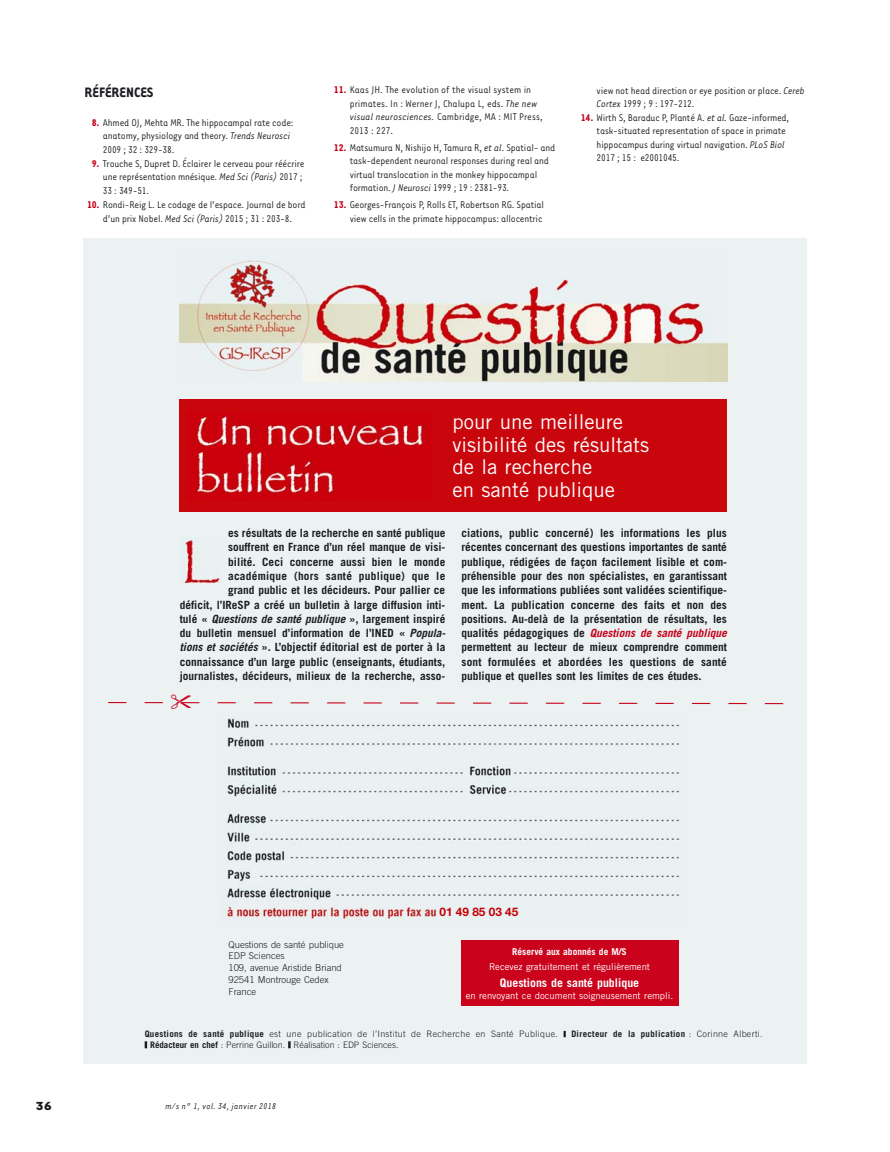
<style>
.page{position:relative;width:890px;height:1152px;background:#fff}
.page>*{position:absolute;margin:0;border:0;box-sizing:border-box;transform-origin:0 0}
.t1{font:20.4px/22.6px "Trade Gothic";color:#fff}
.t2{font:700 15.75px "Tarzana Narrow";color:#1b1c20}
.t3{font:700 13.5px "Tarzana Wide";color:#1b1c20}
.t4{font:700 11.85px "Trade Gothic";color:#fff}
.t5{font:700 11.85px "Helvetica Neue";color:#c50006}
.t6{font:700 11.4px/14.2px "Trade Gothic";color:#1b1c20;text-align:right}
.t7{font:11.25px/13.5px "Tarzana Narrow";letter-spacing:-.015em;color:#1b1c20}
.t8{font:italic 9.75px "Tarzana Narrow";letter-spacing:.025em;color:#1b1c20}
.t9{font:300 9.45px/11.9px "Trade Gothic";color:#1b1c20}
.t10{font:9.45px "Trade Gothic";color:#fff}
.t11{font:700 9.45px "Trade Gothic";color:#fff}
.t12{font:300 8.85px "Trade Gothic";letter-spacing:.035em;color:#1b1c20}
.t13{font:300 8.85px "Trade Gothic";color:#1b1c20}
.t14{font:700 8.85px "Trade Gothic";letter-spacing:.035em;color:#1b1c20}
.s1{font-weight:700;color:#c6001a}
.s2{font-style:italic}
.s3{font-style:italic;color:#c6001a}
.s4{font-weight:700}
.s5{font-weight:300}
</style>
<div class="page">
<div style="left:83px;top:238px;width:723px;height:825px;background:#ebf2f1"></div>
<div style="left:180px;top:400px;width:546px;height:112px;background:#ca060d"></div>
<img style="left:180px;top:260px;width:546px;height:121px">
<img style="left:196px;top:413px;width:228px;height:81px">
<img style="left:184px;top:537px;width:35px;height:46px">
<img style="left:222px;top:718px;width:458px;height:202px">
<div style="left:438px;top:902px;width:86px;height:17px;background:#e9f1f2"></div>
<div style="left:460px;top:940px;width:218px;height:66px;background:#ca021c"></div>
<svg style="left:563px;top:1031px;width:2px;height:6px"></svg>
<svg style="left:145px;top:1041px;width:2px;height:7px"></svg>
<svg style="left:288px;top:1041px;width:2px;height:7px"></svg>
<svg style="left:108px;top:702px;width:675px;height:3px"></svg>
<h2 class="t2" style="left:85px;top:85px;width:70px">RÉFÉRENCES</h2>
<p class="t7" style="left:103px;top:116px;width:192px;text-indent:-11px"><span class="s1">8.</span> Ahmed OJ, Mehta MR. The hippocampal rate code: anatomy, physiology and theory. <span class="s2">Trends Neurosci<br></span>2009 ; 32 : 329-38.</p>
<p class="t7" style="left:103px;top:157px;width:203px;text-indent:-11px"><span class="s1">9.</span> Trouche S, Dupret D. Éclairer le cerveau pour réécrire une représentation mnésique. <span class="s2">Med Sci (Paris)</span> 2017 ;<br>33 : 349-51.</p>
<p class="t7" style="left:87px;top:199px;width:220px;text-align:center"><span class="s1">10.</span> Rondi-Reig L. Le codage de l’espace. Journal de bord d’un prix Nobel. <span class="s2">Med Sci (Paris)</span> 2015 ; 31 : 203-8.</p>
<p class="t7" style="left:349px;top:84px;width:194px;text-indent:-16px"><span class="s1">11.</span> Kaas JH. The evolution of the visual system in primates. In : Werner J, Chalupa L, eds. <span class="s2">The new visual neurosciences.</span> Cambridge, MA : MIT Press, 2013 : 227.</p>
<p class="t7" style="left:349px;top:141px;width:207px;text-indent:-16px"><span class="s1">12.</span> Matsumura N, Nishijo H, Tamura R, <span class="s2">et al</span>. Spatial- and task-dependent neuronal responses during real and virtual translocation in the monkey hippocampal formation. <span class="s2">J Neurosci</span> 1999 ; 19 : 2381-93.</p>
<p class="t7" style="left:334px;top:199px;width:212px;text-align:right"><span class="s1">13.</span> Georges-François P, Rolls ET, Robertson RG. Spatial view cells in the primate hippocampus: allocentric</p>
<p class="t7" style="left:596px;top:84px;width:209px">view not head direction or eye position or place. <span class="s2">Cereb<br>Cortex</span> 1999 ; 9 : 197-212.</p>
<p class="t7" style="left:596px;top:111px;width:194px;text-indent:-16px"><span class="s1">14.</span> Wirth S, Baraduc P, Planté A. <span class="s2">et al.</span> Gaze-informed, task-situated representation of space in primate hippocampus during virtual navigation. <span class="s2">PLoS Biol </span>2017 ; 15 : e2001045.</p>
<h1 class="t1" style="left:452px;top:412px;width:198px">pour une meilleure visibilité des résultats de la recherche<br>en santé publique</h1>
<p class="t6" style="left:180px;top:527px;width:267px">es résultats de la recherche en santé publique<br>souffrent en France d’un réel manque de visi-<br>bilité. Ceci concerne aussi bien le monde académique (hors santé publique) que le<br>grand public et les décideurs. Pour pallier ce<br>déficit, l’IReSP a créé un bulletin à large diffusion inti&shy;tulé « <span class="s2">Questions de santé publique</span> », largement inspiré du bulletin mensuel d’information de l’INED « <span class="s2">Popula&shy;tions et sociétés</span> ». L’objectif éditorial est de porter à la connaissance d’un large public (enseignants, étudiants, journalistes, décideurs, milieux de la recherche, asso-</p>
<p class="t6" style="left:461px;top:527px;width:267px;text-align:justify">ciations, public concerné) les informations les plus récentes concernant des questions importantes de santé publique, rédigées de façon facilement lisible et com&shy;préhensible pour des non spécialistes, en garantissant que les informations publiées sont validées scientifique&shy;ment. La publication concerne des faits et non des positions. Au-delà de la présentation de résultats, les qualités pédagogiques de <span class="s3">Questions de santé publique </span>permettent au lecteur de mieux comprendre comment sont formulées et abordées les questions de santé publique et quelles sont les limites de ces études.</p>
<p class="t5" style="left:439px;top:907px;width:80px">01 49 85 03 45</p>
<p class="t9" style="left:228px;top:939px;width:117px">Questions de santé publique<br>EDP Sciences<br>109, avenue Aristide Briand<br>92541 Montrouge Cedex<br>France</p>
<p class="t11" style="left:512px;top:948px;width:116px">Réservé aux abonnés de M/S</p>
<p class="t10" style="left:488px;top:963px;width:162px">Recevez gratuitement et régulièrement</p>
<p class="t4" style="left:499px;top:978px;width:141px">Questions de santé publique</p>
<p class="t10" style="left:465px;top:992px;width:209px">en renvoyant ce document soigneusement rempli.</p>
<p class="t12" style="left:145px;top:1031px;width:414px"><span class="s4">Questions de santé publique</span> est une publication de l’Institut de Recherche en Santé Publique.</p>
<p class="t14" style="left:571px;top:1031px;width:193px">Directeur de la publication <span class="s5">: Corinne Alberti.</span></p>
<p class="t13" style="left:150px;top:1042px;width:250px"><span class="s4">Rédacteur en chef</span> : Perrine Guillon. Réalisation : EDP Sciences.</p>
<p class="t3" style="left:36px;top:1100px;width:18px">36</p>
<p class="t8" style="left:165px;top:1102px;width:112px">m/s n° 1, vol. 34, janvier 2018</p>
</div>
